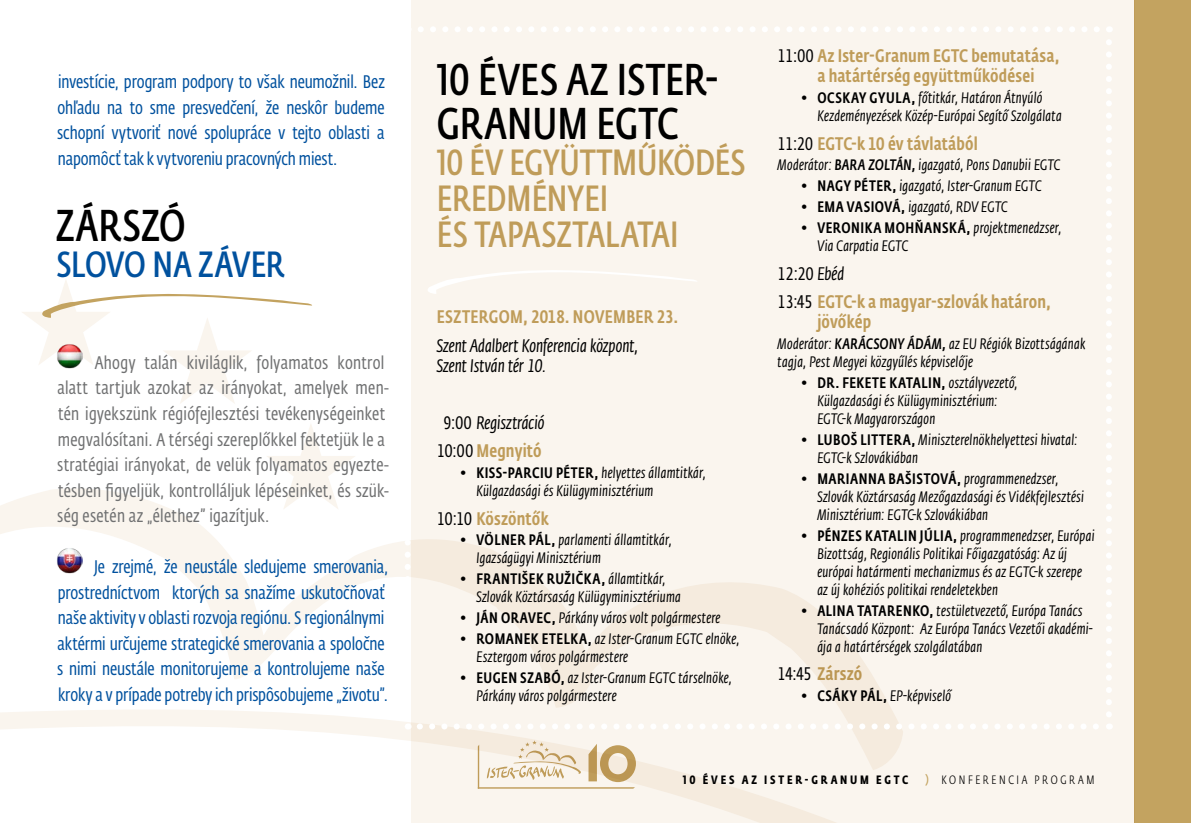
<style>
.page{position:relative;width:1191px;height:823px;background:#fff}
.page>*{position:absolute;margin:0;border:0;box-sizing:border-box;transform-origin:0 0}
.t1{font:600 44px/44px "Fedra Sans Cond Std";letter-spacing:.005em;color:#000}
.t2{font:600 36px/36px "Fedra Sans Cond Std";color:#c3a360}
.t3{font:600 36px "Fedra Sans Cond Std";letter-spacing:-.005em;color:#00519e}
.t4{font:18px/25.6px "Fedra Sans Cond Std";color:#00519e;text-align:justify}
.t5{font:18px/25.6px "Fedra Sans Cond Std";letter-spacing:.02em;color:#707172}
.t6{font:500 18px/20px "Fedra Sans Cond Std";letter-spacing:.01em;color:#c3a360}
.t7{font:italic 18px/20px "Fedra Sans Cond Std";color:#000}
.t8{font:italic 15px/18px "Fedra Sans Cond Std";letter-spacing:.02em;color:#000}
.t9{font:700 12px "Fedra Sans Cond Std";letter-spacing:.235em;color:#000}
.t10{font:300 12px "Fedra Sans Cond Std";letter-spacing:.225em;color:#000}
.s1{font-style:normal}
.s2{font-weight:500;font-style:normal;color:#c3a360}
.s3{font-weight:500;font-style:normal}
.s4{font-weight:400;color:#000}
.s5{font-weight:500}
.s6{font-weight:400;font-style:italic;color:#000}
.s7{font-weight:600;color:#c3a360}
</style>
<div class="page">
<svg style="left:0;top:280px;width:411px;height:461px"></svg>
<div style="left:1134px;top:0;width:57px;height:822px;background:#c3a360"></div>
<div style="left:411px;top:0;width:723px;height:822px;background:#faf5ee"></div>
<svg style="left:420px;top:723px;width:679px;height:6px"></svg>
<svg style="left:405px;top:280px;width:6px;height:449px"></svg>
<svg style="left:1106px;top:26px;width:6px;height:688px"></svg>
<svg style="left:418px;top:26px;width:678px;height:6px"></svg>
<img style="left:57px;top:343px;width:25px;height:26px">
<img style="left:57px;top:547px;width:25px;height:26px">
<svg style="left:39px;top:288px;width:273px;height:29px"></svg>
<svg style="left:428px;top:270px;width:269px;height:24px"></svg>
<svg style="left:484px;top:706px;width:102px;height:83px"></svg>
<svg style="left:478px;top:739px;width:158px;height:49px"></svg>
<p class="t4" style="left:57px;top:69px;width:329px">investície, program podpory to však neumožnil. Bez ohľadu na to sme presvedčení, že neskôr budeme schopní vytvoriť nové spolupráce v tejto oblasti a napomôcť tak k vytvoreniu pracovných miest.</p>
<h1 class="t1" style="left:56px;top:204px;width:131px">ZÁRSZÓ</h1>
<h2 class="t3" style="left:56px;top:243px;width:230px">SLOVO NA ZÁVER</h2>
<p class="t5" style="left:57px;top:350px;width:333px;text-indent:37px">Ahogy talán kiviláglik, folyamatos kontrol alatt tartjuk azokat az irányokat, amelyek men&shy;tén igyekszünk régiófejlesztési tevékenységeinket megvalósítani. A térségi szereplőkkel fektetjük le a stratégiai irányokat, de velük folyamatos egyezte&shy;tésben figyeljük, kontrolláljuk lépéseinket, és szük&shy;ség esetén az „élethez” igazítjuk.</p>
<p class="t4" style="left:57px;top:554px;width:332px;text-align:left;text-indent:37px">Je zrejmé, že neustále sledujeme smerovania, prostredníctvom ktorých sa snažíme uskutočňovať naše aktivity v oblasti rozvoja regiónu. S regionálnymi aktérmi určujeme strategické smerovania a spoločne s nimi neustále monitorujeme a kontrolujeme naše kroky a v prípade potreby ich prispôsobujeme „životu”.</p>
<h1 class="t1" style="left:437px;top:58px;width:282px">10 ÉVES AZ ISTER-<br>GRANUM EGTC</h1>
<h2 class="t2" style="left:437px;top:145px;width:310px">10 ÉV EGYÜTTMŰKÖDÉS<br>EREDMÉNYEI<br>ÉS TAPASZTALATAI</h2>
<p class="t6" style="left:437px;top:307px;width:243px">ESZTERGOM, 2018. NOVEMBER 23.</p>
<p class="t7" style="left:437px;top:335px;width:203px">Szent Adalbert Konferencia központ,<br>Szent István tér 10.</p>
<p class="t7" style="left:437px;top:408px;width:109px;line-height:28.6px;text-align:center"><span class="s1">9:00</span> Regisztráció<br><span class="s1">10:00</span> <span class="s2">Megnyitó</span></p>
<p class="t8" style="left:476px;top:463px;width:231px;text-indent:-17px"><span class="s3">• KISS-PARCIU PÉTER,</span> helyettes államtitkár,<br>Külgazdasági és Külügyminisztérium</p>
<p class="t6" style="left:437px;top:508px;width:113px"><span class="s4">10:10</span> Köszöntők</p>
<p class="t8" style="left:476px;top:531px;width:197px;text-indent:-17px"><span class="s3">• VÖLNER PÁL,</span> parlamenti államtitkár,<br>Igazságügyi Minisztérium</p>
<p class="t8" style="left:476px;top:570px;width:206px;text-indent:-17px"><span class="s3">• FRANTIŠEK RUŽIČKA,</span> államtitkár,<br>Szlovák Köztársaság Külügyminisztériuma</p>
<p class="t8" style="left:459px;top:608px;width:262px"><span class="s3">• JÁN ORAVEC,</span> Párkány város volt polgármestere</p>
<p class="t8" style="left:476px;top:629px;width:265px;text-indent:-17px"><span class="s3">• ROMANEK ETELKA,</span> az Ister-Granum EGTC elnöke,<br>Esztergom város polgármestere</p>
<p class="t8" style="left:476px;top:668px;width:257px;text-indent:-17px"><span class="s3">• EUGEN SZABÓ,</span> az Ister-Granum EGTC társelnöke,<br>Párkány város polgármestere</p>
<p class="t6" style="left:817px;top:46px;width:244px;text-indent:-40px"><span class="s4">11:00</span> Az Ister-Granum EGTC bemutatása, a határtérség együttműködései</p>
<p class="t8" style="left:817px;top:89px;width:246px;text-indent:-17px"><span class="s3">• OCSKAY GYULA,</span> főtitkár, Határon Átnyúló<br>Kezdeményezések Közép-Európai Segítő Szolgálata</p>
<p class="t6" style="left:777px;top:133px;width:202px"><span class="s4">11:20</span> EGTC-k 10 év távlatából</p>
<p class="t8" style="left:777px;top:156px;width:284px">Moderátor: <span class="s5">BARA ZOLTÁN,</span> igazgató, Pons Danubii EGTC</p>
<p class="t8" style="left:800px;top:177px;width:242px"><span class="s3">• NAGY PÉTER,</span> igazgató, Ister-Granum EGTC</p>
<p class="t8" style="left:800px;top:198px;width:209px"><span class="s3">• EMA VASIOVÁ,</span> igazgató, RDV EGTC</p>
<p class="t8" style="left:817px;top:219px;width:246px;text-indent:-17px"><span class="s3">• VERONIKA MOHŇANSKÁ,</span> projektmenedzser,<br>Via Carpatia EGTC</p>
<p class="t6" style="left:777px;top:259px;width:275px;line-height:28.6px"><span class="s4">12:20</span> <span class="s6">Ebéd<br></span><span class="s4">13:45</span> EGTC-k a magyar-szlovák határon,</p>
<p class="t6" style="left:817px;top:312px;width:56px">jövőkép</p>
<p class="t8" style="left:777px;top:335px;width:309px">Moderátor: <span class="s5">KARÁCSONY ÁDÁM,</span> az EU Régiók Bizottságának tagja, Pest Megyei közgyűlés képviselője</p>
<p class="t8" style="left:817px;top:373px;width:202px;text-indent:-17px"><span class="s3">• DR. FEKETE KATALIN,</span> osztályvezető,<br>Külgazdasági és Külügyminisztérium:<br>EGTC-k Magyarországon</p>
<p class="t8" style="left:817px;top:430px;width:262px;text-indent:-17px"><span class="s3">• LUBOŠ LITTERA,</span> Miniszterelnökhelyettesi hivatal:<br>EGTC-k Szlovákiában</p>
<p class="t8" style="left:817px;top:469px;width:268px;text-indent:-17px"><span class="s3">• MARIANNA BAŠISTOVÁ,</span> programmenedzser,<br>Szlovák Köztársaság Mezőgazdasági és Vidékfejlesztési<br>Minisztérium: EGTC-k Szlovákiában</p>
<p class="t8" style="left:817px;top:526px;width:279px;text-indent:-17px"><span class="s3">• PÉNZES KATALIN JÚLIA,</span> programmenedzser, Európai Bizottság, Regionális Politikai Főigazgatóság: Az új európai határmenti mechanizmus és az EGTC-k szerepe az új kohéziós politikai rendeletekben</p>
<p class="t8" style="left:817px;top:601px;width:277px;text-indent:-17px"><span class="s3">• ALINA TATARENKO,</span> testületvezető, Európa Tanács<br>Tanácsadó Központ: Az Európa Tanács Vezetői akadémi&shy;ája a határtérségek szolgálatában</p>
<p class="t6" style="left:777px;top:663px;width:86px"><span class="s4">14:45</span> Zárszó</p>
<p class="t8" style="left:800px;top:686px;width:152px"><span class="s3">• CSÁKY PÁL,</span> EP-képviselő</p>
<p class="t9" style="left:683px;top:771px;width:227px">10 ÉVES AZ ISTER-GRANUM EGTC</p>
<p class="t10" style="left:925px;top:771px;width:171px"><span class="s7">)</span> KONFERENCIA PROGRAM</p>
</div>
